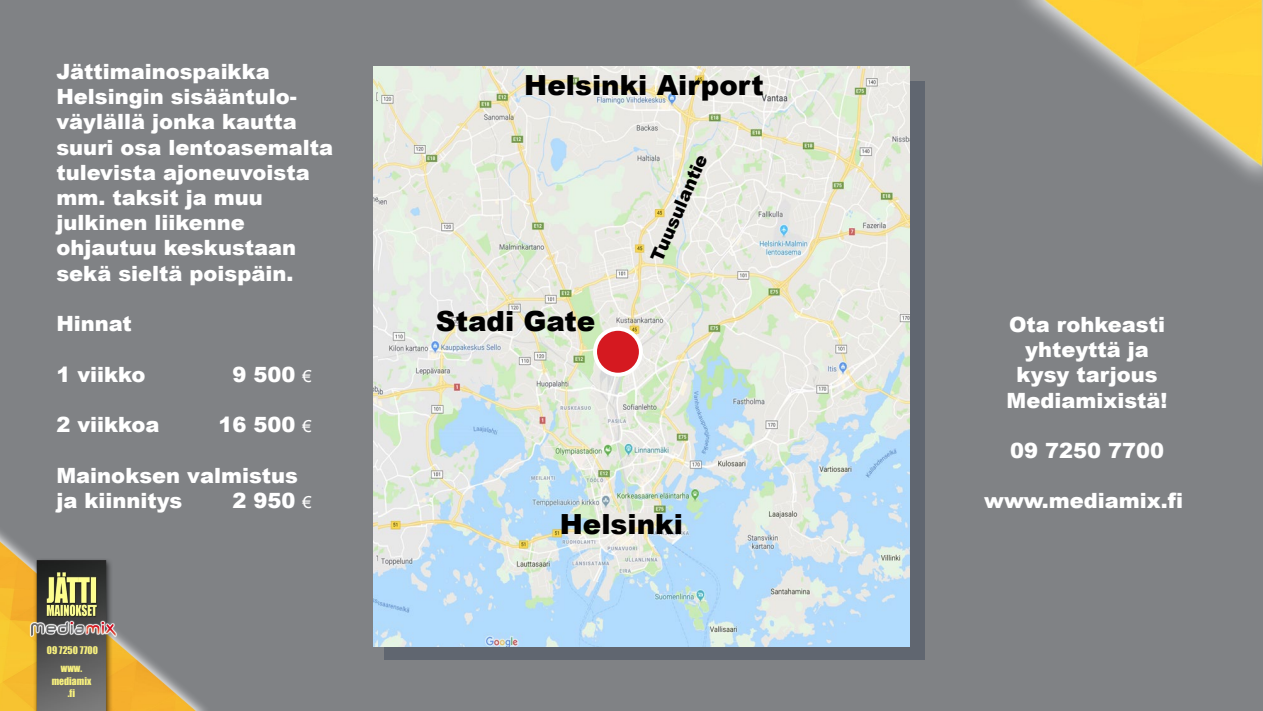
<style>
.page{position:relative;width:1263px;height:711px;background:#fff}
.page>*{position:absolute;margin:0;border:0;box-sizing:border-box;transform-origin:0 0}
.t1{font:900 27.75px "Arial";color:#000}
.t2{font:900 21px/25.2px "Arial";color:#fff}
.t3{font:900 18px "Arial";color:#000}
.t4{font:9.75px/18.3px "Impact";color:#f7f07f;text-align:center}
.s1{font-weight:400;font-size:16.5px}
</style>
<div class="page">
<div style="left:0;top:0;width:1263px;height:710px;background:#808285"></div>
<div style="left:385px;top:82px;width:540px;height:577px;background:#606670"></div>
<img style="left:374px;top:66px;width:535px;height:580px">
<div style="left:595px;top:328px;width:46px;height:46px;background:#d51920;border-radius:50%"></div>
<div style="left:593px;top:326px;width:50px;height:50px;border:4px solid #fff;border-radius:50%"></div>
<img style="left:0;top:531px;width:205px;height:179px">
<img style="left:8px;top:557px;width:123px;height:153px">
<img style="left:1023px;top:0;width:240px;height:179px">
<p class="t2" style="left:56px;top:58px;width:278px">Jättimainospaikka<br>Helsingin sisääntulo&shy;väylällä jonka kautta suuri osa lentoasemalta tulevista ajoneuvoista mm. taksit ja muu julkinen liikenne ohjautuu keskustaan sekä sieltä poispäin.</p>
<p class="t2" style="left:56px;top:310px;width:77px">Hinnat</p>
<p class="t2" style="left:56px;top:360px;width:91px">1 viikko</p>
<p class="t2" style="left:232px;top:360px;width:81px">9 500 <span class="s1">€</span></p>
<p class="t2" style="left:56px;top:411px;width:105px">2 viikkoa</p>
<p class="t2" style="left:218px;top:411px;width:95px">16 500 <span class="s1">€</span></p>
<p class="t2" style="left:56px;top:461px;width:243px">Mainoksen valmistus ja kiinnitys</p>
<p class="t2" style="left:232px;top:486px;width:81px">2 950 <span class="s1">€</span></p>
<p class="t4" style="left:47px;top:640px;width:53px">09 7250 7700 www.</p>
<p class="t4" style="left:52px;top:674px;width:41px;line-height:12.5px">mediamix .fi</p>
<h1 class="t1" style="left:524px;top:65px;width:241px">Helsinki Airport</h1>
<h1 class="t1" style="left:436px;top:300px;width:161px">Stadi Gate</h1>
<p class="t3" style="left:644px;top:255px;width:117px;rotate:-66deg">Tuusulantie</p>
<h1 class="t1" style="left:560px;top:504px;width:125px">Helsinki</h1>
<p class="t2" style="left:1007px;top:311px;width:162px;text-align:center">Ota rohkeasti yhteyttä ja kysy tarjous<br>Mediamixistä!</p>
<p class="t2" style="left:1010px;top:437px;width:156px">09 7250 7700</p>
<p class="t2" style="left:984px;top:487px;width:200px">www.mediamix.fi</p>
</div>
